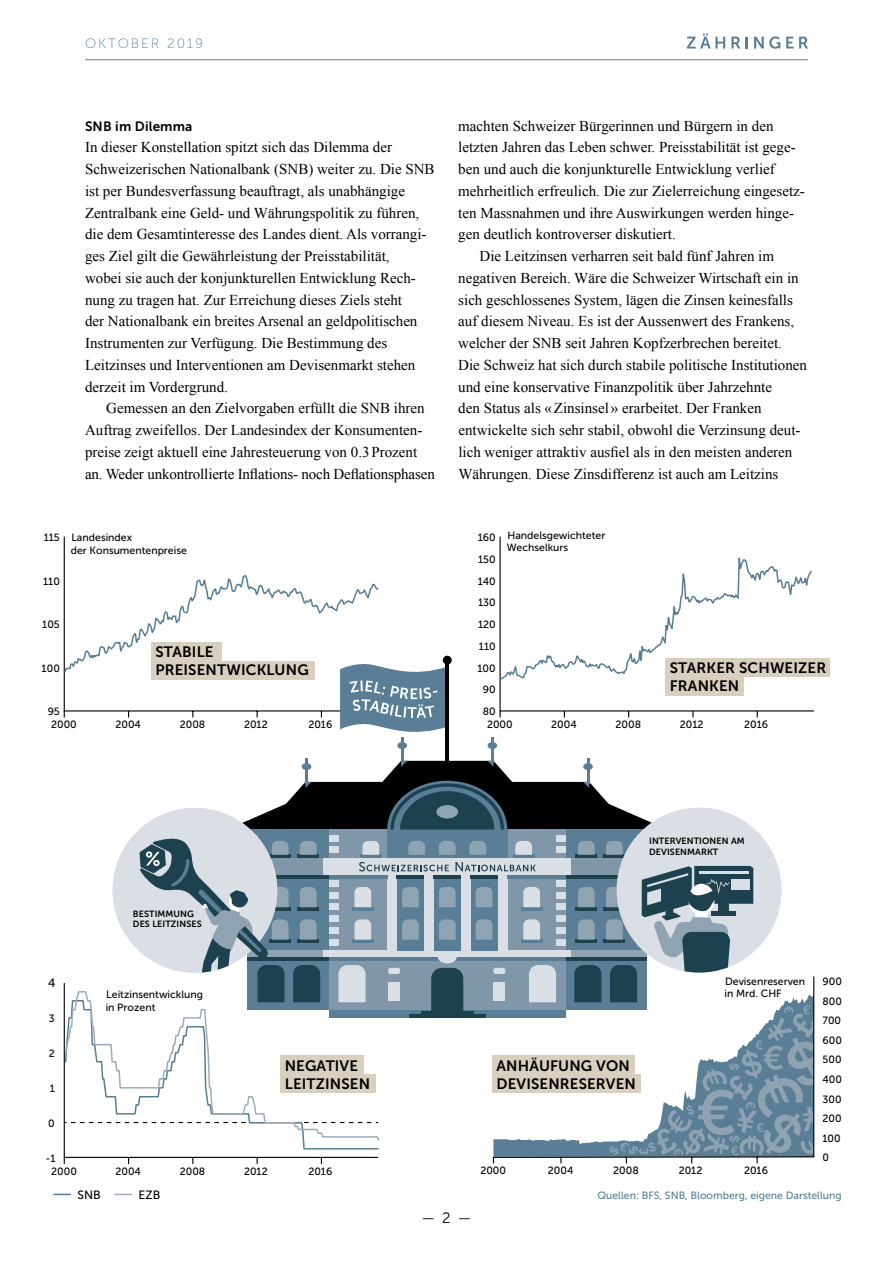
<style>
.page{position:relative;width:893px;height:1263px;background:#fff}
.page>*{position:absolute;margin:0;border:0;box-sizing:border-box;transform-origin:0 0}
.t1{font:15px/21.8px "Times New Roman";color:#000}
.t2{font:15px/18px "Museo Sans 700";letter-spacing:.01em;color:#000}
.t3{font:15px "Museo Sans 300";color:#000}
.t4{font:13.5px "Museo Sans 700";letter-spacing:.01em;color:#000}
.t5{font:13.5px "Museo Sans 100";letter-spacing:.15em;color:#597e96}
.t6{font:12px "Museo Sans 500";letter-spacing:.015em;color:#000}
.t7{font:10.5px/19.5px "Museo Sans 500";color:#000}
.t8{font:10.5px "Museo Sans 500";color:#597e96}
.t9{font:9px/10.5px "Museo Sans 700";letter-spacing:.01em;color:#000}
</style>
<div class="page">
<hr style="left:85px;top:59px;width:723px;height:1px;background:#597e96">
<svg style="left:687px;top:34px;width:38px;height:15px"></svg>
<svg style="left:731px;top:37px;width:9px;height:12px"></svg>
<svg style="left:746px;top:37px;width:2px;height:12px"></svg>
<svg style="left:754px;top:36px;width:26px;height:13px"></svg>
<svg style="left:786px;top:37px;width:22px;height:12px"></svg>
<svg style="left:63px;top:573px;width:384px;height:165px"></svg>
<div style="left:397px;top:742px;width:10px;height:7px;background:#597e96;border-radius:50%"></div>
<hr style="left:401px;top:737px;width:2px;height:26px;background:#597e96">
<hr style="left:305px;top:758px;width:3px;height:26px;background:#597e96">
<hr style="left:587px;top:758px;width:2px;height:26px;background:#597e96">
<div style="left:488px;top:742px;width:9px;height:7px;background:#597e96;border-radius:50%"></div>
<hr style="left:491px;top:737px;width:2px;height:26px;background:#597e96">
<hr style="left:446px;top:660px;width:3px;height:117px;background:#000">
<div style="left:443px;top:656px;width:9px;height:9px;background:#000;border-radius:50%"></div>
<div style="left:151px;top:642px;width:70px;height:19px;background:#d9cfbf"></div>
<div style="left:665px;top:658px;width:165px;height:19px;background:#d9cfbf"></div>
<div style="left:151px;top:661px;width:163px;height:19px;background:#d9cfbf"></div>
<svg style="left:499px;top:536px;width:315px;height:176px"></svg>
<svg style="left:499px;top:537px;width:314px;height:144px"></svg>
<svg style="left:499px;top:711px;width:2px;height:6px"></svg>
<svg style="left:53px;top:1194px;width:18px;height:1px"></svg>
<svg style="left:114px;top:1194px;width:18px;height:1px"></svg>
<svg style="left:64px;top:761px;width:750px;height:403px"></svg>
<div style="left:280px;top:1055px;width:84px;height:19px;background:#d9cfbf"></div>
<div style="left:280px;top:1074px;width:96px;height:19px;background:#d9cfbf"></div>
<div style="left:492px;top:1055px;width:142px;height:19px;background:#d9cfbf"></div>
<div style="left:492px;top:1074px;width:149px;height:19px;background:#d9cfbf"></div>
<p class="t5" style="left:85px;top:37px;width:120px">OKTOBER 2019</p>
<p class="t4" style="left:85px;top:118px;width:109px">SNB im Dilemma</p>
<p class="t1" style="left:85px;top:136px;width:351px">In dieser Konstellation spitzt sich das Dilemma der Schweizerischen Nationalbank (SNB) weiter zu. Die SNB ist per Bundesverfassung beauftragt, als unabhängige Zentralbank eine Geld- und Währungspolitik zu führen, die dem Gesamtinteresse des Landes dient. Als vorrangi&shy;ges Ziel gilt die Gewährleistung der Preisstabilität,<br>wobei sie auch der konjunkturellen Entwicklung Rech&shy;nung zu tragen hat. Zur Erreichung dieses Ziels steht<br>der Nationalbank ein breites Arsenal an geldpolitischen Instrumenten zur Verfügung. Die Bestimmung des Leitzinses und Interventionen am Devisenmarkt stehen derzeit im Vordergrund.</p>
<p class="t1" style="left:85px;top:397px;width:351px;text-indent:21px">Gemessen an den Zielvorgaben erfüllt die SNB ihren Auftrag zweifellos. Der Landesindex der Konsumenten&shy;preise zeigt aktuell eine Jahresteuerung von 0.3Prozent an. Weder unkontrollierte Inflations- noch Deflationsphasen</p>
<p class="t7" style="left:44px;top:528px;width:18px">115</p>
<p class="t7" style="left:43px;top:571px;width:18px">110</p>
<p class="t7" style="left:42px;top:615px;width:19px">105</p>
<p class="t7" style="left:42px;top:658px;width:20px">100</p>
<p class="t7" style="left:71px;top:531px;width:118px;line-height:12.6px">Landesindex<br>der Konsumentenpreise</p>
<p class="t2" style="left:155px;top:643px;width:155px">STABILE<br>PREISENTWICKLUNG</p>
<p class="t7" style="left:51px;top:705px;width:27px;line-height:13px;text-indent:-3px">95<br>2000</p>
<p class="t7" style="left:115px;top:715px;width:27px">2004</p>
<p class="t7" style="left:180px;top:715px;width:27px">2008</p>
<p class="t7" style="left:244px;top:715px;width:25px">2012</p>
<p class="t7" style="left:308px;top:715px;width:25px">2016</p>
<p class="t1" style="left:458px;top:114px;width:317px">machten Schweizer Bürgerinnen und Bürgern in den</p>
<p class="t1" style="left:458px;top:136px;width:339px">letzten Jahren das Leben schwer. Preisstabilität ist gege-</p>
<p class="t1" style="left:458px;top:158px;width:318px">ben und auch die konjunkturelle Entwicklung verlief</p>
<p class="t1" style="left:458px;top:180px;width:348px">mehrheitlich erfreulich. Die zur Zielerreichung eingesetz-</p>
<p class="t1" style="left:458px;top:201px;width:337px">ten Massnahmen und ihre Auswirkungen werden hinge-</p>
<p class="t1" style="left:458px;top:223px;width:219px">gen deutlich kontroverser diskutiert.</p>
<p class="t1" style="left:480px;top:245px;width:296px">Die Leitzinsen verharren seit bald fünf Jahren im</p>
<p class="t1" style="left:458px;top:267px;width:342px">negativen Bereich. Wäre die Schweizer Wirtschaft ein in</p>
<p class="t1" style="left:458px;top:288px;width:336px">sich geschlossenes System, lägen die Zinsen keinesfalls</p>
<p class="t1" style="left:458px;top:310px;width:337px">auf diesem Niveau. Es ist der Aussenwert des Frankens,</p>
<p class="t1" style="left:458px;top:332px;width:325px">welcher der SNB seit Jahren Kopfzerbrechen bereitet.</p>
<p class="t1" style="left:458px;top:354px;width:350px">Die Schweiz hat sich durch stabile politische Institutionen</p>
<p class="t1" style="left:458px;top:375px;width:315px">und eine konservative Finanzpolitik über Jahrzehnte</p>
<p class="t1" style="left:458px;top:397px;width:305px">den Status als «Zinsinsel» erarbeitet. Der Franken</p>
<p class="t1" style="left:458px;top:419px;width:344px">entwickelte sich sehr stabil, obwohl die Verzinsung deut-</p>
<p class="t1" style="left:458px;top:441px;width:336px">lich weniger attraktiv ausfiel als in den meisten anderen</p>
<p class="t1" style="left:458px;top:462px;width:322px">Währungen. Diese Zinsdifferenz ist auch am Leitzins</p>
<p class="t7" style="left:477px;top:526px;width:20px;line-height:21.8px;text-align:center">160<br>150<br>140<br>130<br>120<br>110<br>100<br>90</p>
<p class="t7" style="left:507px;top:529px;width:100px;line-height:12.6px">Handelsgewichteter<br>Wechselkurs</p>
<p class="t7" style="left:487px;top:705px;width:27px;line-height:13px;text-indent:-4px">80<br>2000</p>
<p class="t2" style="left:670px;top:659px;width:158px">STARKER SCHWEIZER<br>FRANKEN</p>
<p class="t7" style="left:551px;top:715px;width:27px">2004</p>
<p class="t7" style="left:616px;top:715px;width:27px">2008</p>
<p class="t7" style="left:680px;top:715px;width:25px">2012</p>
<p class="t7" style="left:744px;top:715px;width:25px">2016</p>
<p class="t9" style="left:133px;top:908px;width:70px">BESTIMMUNG<br>DES LEITZINSES</p>
<p class="t9" style="left:649px;top:836px;width:97px">INTERVENTIONEN AM<br>DEVISENMARKT</p>
<p class="t6" style="left:48px;top:977px;width:9px">4</p>
<p class="t7" style="left:49px;top:1009px;width:7px">3</p>
<p class="t7" style="left:49px;top:1044px;width:8px">2</p>
<p class="t7" style="left:50px;top:1079px;width:7px">1</p>
<p class="t7" style="left:48px;top:1113px;width:8px">0</p>
<p class="t7" style="left:45px;top:1148px;width:12px">-1</p>
<p class="t7" style="left:106px;top:988px;width:99px;line-height:12.6px">Leitzinsentwicklung in Prozent</p>
<p class="t2" style="left:285px;top:1056px;width:87px">NEGATIVE<br>LEITZINSEN</p>
<p class="t2" style="left:497px;top:1056px;width:141px">ANHÄUFUNG VON<br>DEVISENRESERVEN</p>
<p class="t7" style="left:724px;top:975px;width:82px;line-height:12.6px">Devisenreserven in Mrd. CHF</p>
<p class="t7" style="left:51px;top:1161px;width:27px">2000</p>
<p class="t7" style="left:115px;top:1161px;width:27px">2004</p>
<p class="t7" style="left:180px;top:1161px;width:27px">2008</p>
<p class="t7" style="left:244px;top:1161px;width:25px">2012</p>
<p class="t7" style="left:308px;top:1161px;width:25px">2016</p>
<p class="t7" style="left:480px;top:1161px;width:27px">2000</p>
<p class="t7" style="left:548px;top:1161px;width:27px">2004</p>
<p class="t7" style="left:613px;top:1161px;width:27px">2008</p>
<p class="t7" style="left:679px;top:1161px;width:25px">2012</p>
<p class="t7" style="left:744px;top:1161px;width:25px">2016</p>
<p class="t7" style="left:822px;top:972px;width:21px;text-align:justify">900<br>800<br>700<br>600<br>500<br>400<br>300<br>200</p>
<p class="t7" style="left:822px;top:1128px;width:20px">100<br>0</p>
<p class="t6" style="left:77px;top:1188px;width:25px">SNB</p>
<p class="t6" style="left:138px;top:1188px;width:23px">EZB</p>
<p class="t3" style="left:422px;top:1210px;width:51px">— 2 —</p>
<p class="t8" style="left:597px;top:1190px;width:246px">Quellen: BFS, SNB, Bloomberg, eigene Darstellung</p>
</div>
